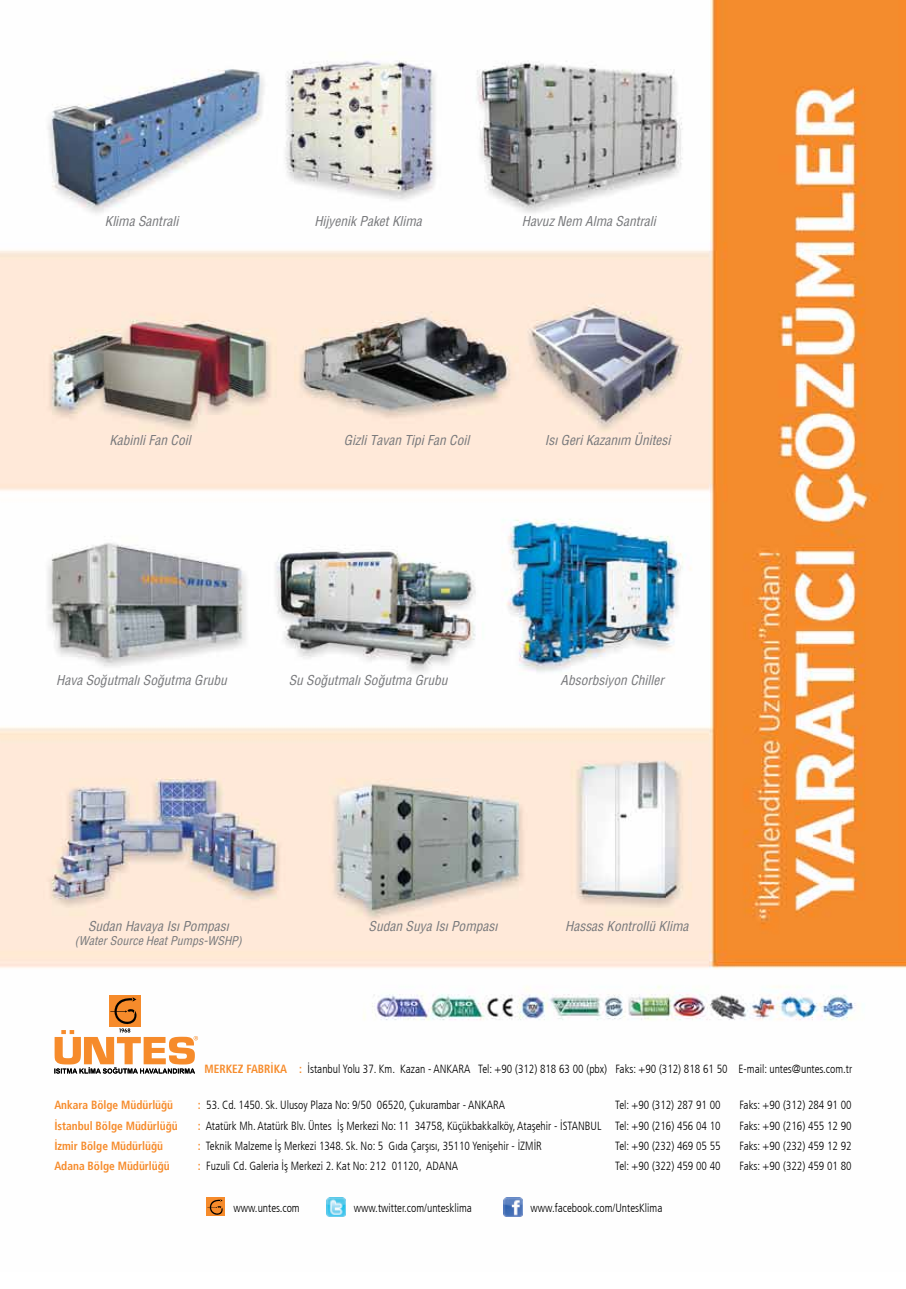
<style>
.page{position:relative;width:906px;height:1289px;background:#fff}
.page>*{position:absolute;margin:0;border:0;box-sizing:border-box;transform-origin:0 0}
.t1{font:italic condensed 13.35px "Helvetica Tr";color:#77787b}
.t2{font:300 condensed 11.85px "Frutiger LT Std";color:#000;scale:.96 1}
.t3{font:700 condensed 11.85px "Frutiger LT Std";color:#f68b2b;scale:.96 1}
.t4{font:italic condensed 11.85px "Helvetica Tr";color:#77787b}
.s1{font-weight:700;color:#f68b2b}
</style>
<div class="page">
<img style="left:1px;top:0;width:905px;height:1217px">
<img style="left:503px;top:1197px;width:19px;height:19px">
<img style="left:327px;top:1197px;width:18px;height:19px">
<div style="left:109px;top:994px;width:32px;height:32px;background:#f68b2b"></div>
<svg style="left:54px;top:997px;width:144px;height:76px"></svg>
<div style="left:207px;top:1197px;width:18px;height:19px;background:#f68b2b"></div>
<svg style="left:207px;top:1199px;width:16px;height:16px"></svg>
<p class="t1" style="left:105px;top:212px;width:75px">Klima Santrali</p>
<p class="t1" style="left:109px;top:432px;width:83px">Kabinli Fan Coil</p>
<p class="t1" style="left:314px;top:212px;width:109px">Hijyenik Paket Klima</p>
<p class="t1" style="left:522px;top:212px;width:136px">Havuz Nem Alma Santrali</p>
<p class="t1" style="left:344px;top:432px;width:127px">Gizli Tavan Tipi Fan Coil</p>
<p class="t1" style="left:545px;top:432px;width:127px">Isı Geri Kazanım Ünitesi</p>
<p class="t1" style="left:56px;top:671px;width:172px">Hava Soğutmalı Soğutma Grubu</p>
<p class="t1" style="left:289px;top:671px;width:160px">Su Soğutmalı Soğutma Grubu</p>
<p class="t1" style="left:560px;top:671px;width:105px">Absorbsiyon Chiller</p>
<p class="t1" style="left:88px;top:917px;width:142px">Sudan Havaya Isı Pompası</p>
<p class="t4" style="left:75px;top:933px;width:168px">(Water Source Heat Pumps-WSHP)</p>
<p class="t1" style="left:368px;top:917px;width:130px">Sudan Suya Isı Pompası</p>
<p class="t1" style="left:565px;top:917px;width:125px">Hassas Kontrollü Klima</p>
<p class="t2" style="left:204px;top:1062px;width:676px"><span class="s1">MERKEZ FABRİKA :</span> İstanbul Yolu 37. Km. Kazan - ANKARA Tel: +90 (312) 818 63 00 (pbx) Faks: +90 (312) 818 61 50 E-mail: untes@untes.com.tr</p>
<p class="t3" style="left:54px;top:1097px;width:125px">Ankara Bölge Müdürlüğü</p>
<p class="t2" style="left:198px;top:1098px;width:322px"><span class="s1">:</span> 53. Cd. 1450. Sk. Ulusoy Plaza No: 9/50 06520, Çukurambar - ANKARA</p>
<p class="t2" style="left:615px;top:1098px;width:111px">Tel: +90 (312) 287 91 00</p>
<p class="t2" style="left:739px;top:1098px;width:118px">Faks: +90 (312) 284 91 00</p>
<p class="t3" style="left:54px;top:1118px;width:130px">İstanbul Bölge Müdürlüğü</p>
<p class="t2" style="left:198px;top:1118px;width:546px"><span class="s1">:</span> Atatürk Mh. Atatürk Blv. Üntes İş Merkezi No: 11 34758, Küçükbakkalköy, Ataşehir - İSTANBUL Tel: +90 (216) 456 04 10</p>
<p class="t2" style="left:739px;top:1118px;width:118px">Faks: +90 (216) 455 12 90</p>
<p class="t3" style="left:54px;top:1138px;width:115px">İzmir Bölge Müdürlüğü</p>
<p class="t2" style="left:198px;top:1139px;width:360px"><span class="s1">:</span> Teknik Malzeme İş Merkezi 1348. Sk. No: 5 Gıda Çarşısı, 35110 Yenişehir - İZMİR</p>
<p class="t2" style="left:615px;top:1139px;width:111px">Tel: +90 (232) 469 05 55</p>
<p class="t2" style="left:739px;top:1139px;width:118px">Faks: +90 (232) 459 12 92</p>
<p class="t3" style="left:54px;top:1159px;width:122px">Adana Bölge Müdürlüğü</p>
<p class="t2" style="left:198px;top:1159px;width:273px"><span class="s1">:</span> Fuzuli Cd. Galeria İş Merkezi 2. Kat No: 212 01120, ADANA</p>
<p class="t2" style="left:615px;top:1159px;width:111px">Tel: +90 (322) 459 00 40</p>
<p class="t2" style="left:739px;top:1159px;width:118px">Faks: +90 (322) 459 01 80</p>
<p class="t2" style="left:233px;top:1201px;width:71px">www.untes.com</p>
<p class="t2" style="left:354px;top:1201px;width:125px">www.twitter.com/untesklima</p>
<p class="t2" style="left:530px;top:1201px;width:139px">www.facebook.com/UntesKlima</p>
</div>
